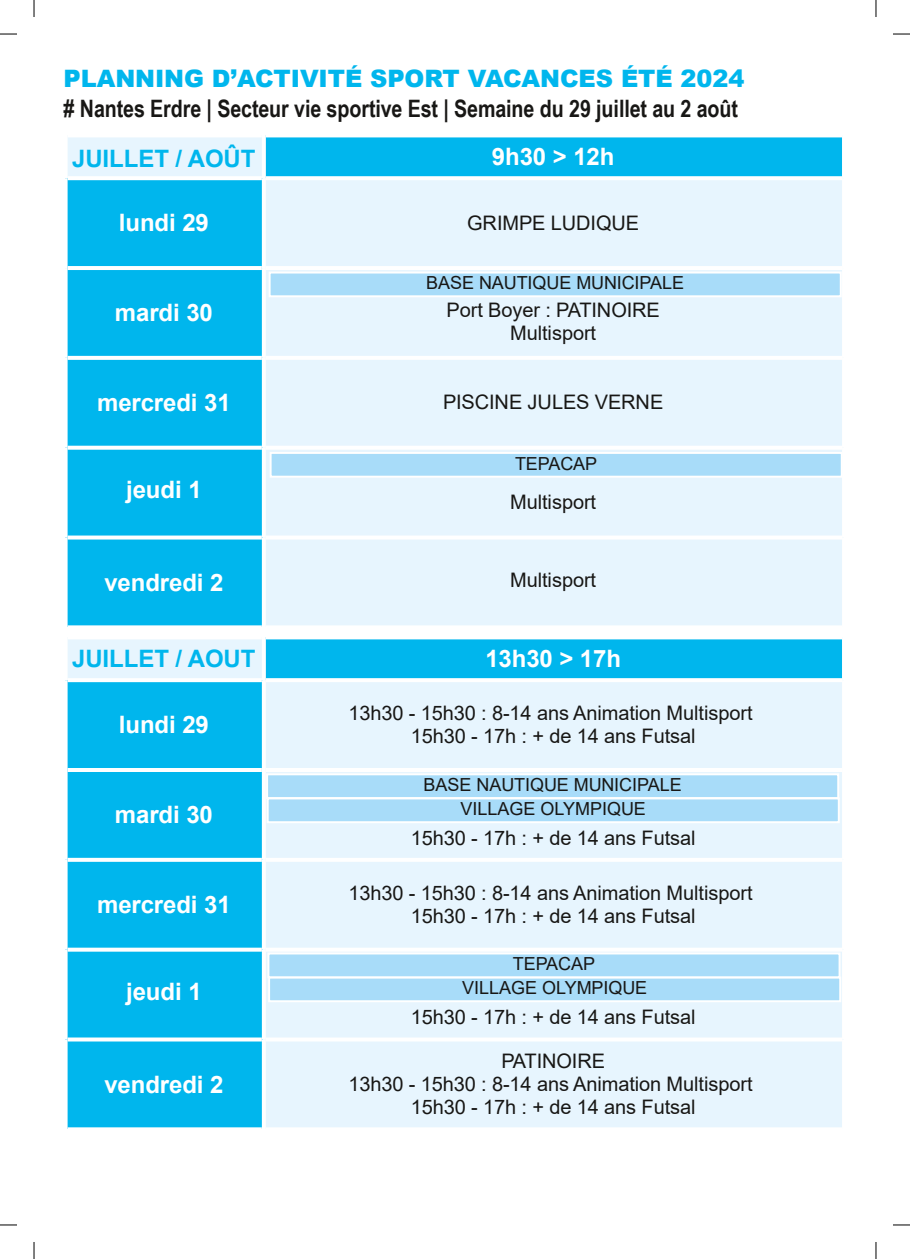
<style>
.page{position:relative;width:910px;height:1259px;background:#fff}
.page>*{position:absolute;margin:0;border:0;box-sizing:border-box;transform-origin:0 0}
.t1{font:700 24px "Arial";letter-spacing:-.005em;color:#fff}
.t2{font:700 24px "Arial Narrow";letter-spacing:-.005em;color:#181715}
.t3{font:900 24px "Arial";letter-spacing:-.005em;color:#00b6ed}
.t4{font:700 24px "Arial";color:#00b6ed}
.t5{font:20px/23px "Arial";letter-spacing:-.005em;color:#181715;text-align:center}
.t6{font:18px "Arial";color:#181715}
</style>
<div class="page">
<div style="left:66px;top:135px;width:198px;height:43px;background:#e7f5fe"></div>
<div style="left:264px;top:135px;width:580px;height:43px;background:#00b6ed"></div>
<div style="left:66px;top:178px;width:198px;height:90px;background:#00b6ed"></div>
<div style="left:264px;top:178px;width:580px;height:90px;background:#e7f5fe"></div>
<div style="left:66px;top:268px;width:198px;height:90px;background:#00b6ed"></div>
<div style="left:264px;top:268px;width:580px;height:90px;background:#e7f5fe"></div>
<div style="left:66px;top:358px;width:198px;height:90px;background:#00b6ed"></div>
<div style="left:264px;top:358px;width:580px;height:90px;background:#e7f5fe"></div>
<div style="left:66px;top:448px;width:198px;height:89px;background:#00b6ed"></div>
<div style="left:264px;top:448px;width:580px;height:89px;background:#e7f5fe"></div>
<div style="left:66px;top:537px;width:198px;height:90px;background:#00b6ed"></div>
<div style="left:264px;top:537px;width:580px;height:90px;background:#e7f5fe"></div>
<svg style="left:262px;top:135px;width:4px;height:43px"></svg>
<hr style="left:64px;top:133px;width:4px;height:45px;background:#fff">
<hr style="left:842px;top:133px;width:4px;height:45px;background:#fff">
<hr style="left:262px;top:178px;width:4px;height:90px;background:#fff">
<svg style="left:65px;top:178px;width:3px;height:90px"></svg>
<hr style="left:842px;top:178px;width:4px;height:90px;background:#fff">
<hr style="left:262px;top:268px;width:4px;height:90px;background:#fff">
<svg style="left:65px;top:268px;width:3px;height:90px"></svg>
<hr style="left:842px;top:268px;width:4px;height:90px;background:#fff">
<hr style="left:262px;top:358px;width:4px;height:90px;background:#fff">
<svg style="left:65px;top:358px;width:3px;height:90px"></svg>
<hr style="left:842px;top:358px;width:4px;height:90px;background:#fff">
<hr style="left:262px;top:448px;width:4px;height:89px;background:#fff">
<svg style="left:66px;top:448px;width:2px;height:89px"></svg>
<hr style="left:842px;top:448px;width:4px;height:89px;background:#fff">
<hr style="left:262px;top:537px;width:4px;height:92px;background:#fff">
<svg style="left:65px;top:537px;width:3px;height:90px"></svg>
<hr style="left:842px;top:537px;width:4px;height:92px;background:#fff">
<hr style="left:68px;top:176px;width:194px;height:4px;background:#fff">
<hr style="left:68px;top:133px;width:194px;height:4px;background:#fff">
<svg style="left:266px;top:176px;width:576px;height:4px;background:#f2fbfe"></svg>
<hr style="left:266px;top:133px;width:576px;height:4px;background:#fff">
<hr style="left:68px;top:266px;width:194px;height:4px;background:#fff">
<hr style="left:266px;top:266px;width:576px;height:4px;background:#fff">
<svg style="left:68px;top:356px;width:194px;height:4px"></svg>
<hr style="left:266px;top:356px;width:576px;height:4px;background:#fff">
<svg style="left:68px;top:446px;width:194px;height:4px"></svg>
<hr style="left:266px;top:446px;width:576px;height:4px;background:#fff">
<svg style="left:68px;top:535px;width:194px;height:4px"></svg>
<svg style="left:266px;top:535px;width:576px;height:4px;fill:#fff"></svg>
<svg style="left:68px;top:625px;width:194px;height:2px"></svg>
<hr style="left:266px;top:625px;width:576px;height:4px;background:#fff">
<div style="left:66px;top:637px;width:198px;height:43px;background:#e7f5fe"></div>
<div style="left:264px;top:637px;width:580px;height:43px;background:#00b6ed"></div>
<div style="left:66px;top:680px;width:198px;height:90px;background:#00b6ed"></div>
<div style="left:264px;top:680px;width:580px;height:90px;background:#e7f5fe"></div>
<div style="left:66px;top:770px;width:198px;height:90px;background:#00b6ed"></div>
<div style="left:264px;top:770px;width:580px;height:90px;background:#e7f5fe"></div>
<div style="left:66px;top:860px;width:198px;height:89px;background:#00b6ed"></div>
<div style="left:264px;top:860px;width:580px;height:89px;background:#e7f5fe"></div>
<div style="left:66px;top:949px;width:198px;height:90px;background:#00b6ed"></div>
<div style="left:264px;top:949px;width:580px;height:90px;background:#e7f5fe"></div>
<div style="left:66px;top:1039px;width:198px;height:90px;background:#00b6ed"></div>
<div style="left:264px;top:1039px;width:580px;height:90px;background:#e7f5fe"></div>
<svg style="left:262px;top:637px;width:4px;height:43px"></svg>
<hr style="left:64px;top:635px;width:4px;height:45px;background:#fff">
<hr style="left:842px;top:635px;width:4px;height:45px;background:#fff">
<hr style="left:262px;top:680px;width:4px;height:90px;background:#fff">
<svg style="left:65px;top:680px;width:3px;height:90px"></svg>
<hr style="left:842px;top:680px;width:4px;height:90px;background:#fff">
<hr style="left:262px;top:770px;width:4px;height:90px;background:#fff">
<svg style="left:65px;top:770px;width:3px;height:90px"></svg>
<hr style="left:842px;top:770px;width:4px;height:90px;background:#fff">
<hr style="left:262px;top:860px;width:4px;height:89px;background:#fff">
<svg style="left:66px;top:860px;width:2px;height:89px"></svg>
<hr style="left:842px;top:860px;width:4px;height:89px;background:#fff">
<hr style="left:262px;top:949px;width:4px;height:90px;background:#fff">
<svg style="left:65px;top:949px;width:3px;height:90px"></svg>
<hr style="left:842px;top:949px;width:4px;height:90px;background:#fff">
<hr style="left:262px;top:1039px;width:4px;height:92px;background:#fff">
<svg style="left:65px;top:1039px;width:3px;height:90px"></svg>
<hr style="left:842px;top:1039px;width:4px;height:92px;background:#fff">
<hr style="left:68px;top:678px;width:194px;height:4px;background:#fff">
<hr style="left:68px;top:635px;width:194px;height:4px;background:#fff">
<svg style="left:266px;top:678px;width:576px;height:4px;background:#f5fcfe"></svg>
<hr style="left:266px;top:635px;width:576px;height:4px;background:#fff">
<hr style="left:68px;top:768px;width:194px;height:4px;background:#fff">
<hr style="left:266px;top:768px;width:576px;height:4px;background:#fff">
<svg style="left:68px;top:858px;width:194px;height:4px"></svg>
<hr style="left:266px;top:858px;width:576px;height:4px;background:#fff">
<svg style="left:68px;top:947px;width:194px;height:4px"></svg>
<hr style="left:266px;top:948px;width:576px;height:3px;background:#fff">
<svg style="left:68px;top:1037px;width:194px;height:4px"></svg>
<svg style="left:266px;top:1037px;width:576px;height:4px;fill:#fff"></svg>
<svg style="left:68px;top:1127px;width:194px;height:2px"></svg>
<hr style="left:266px;top:1127px;width:576px;height:4px;background:#fff">
<div style="left:269px;top:977px;width:571px;height:24px;background:#a8dcf9"></div>
<div style="left:268px;top:976px;width:573px;height:26px;border:2px solid #fff"></div>
<div style="left:267px;top:774px;width:571px;height:24px;background:#a8dcf9"></div>
<div style="left:266px;top:773px;width:573px;height:26px;border:2px solid #fff"></div>
<div style="left:270px;top:272px;width:571px;height:24px;background:#a8dcf9"></div>
<div style="left:269px;top:271px;width:573px;height:26px;border:2px solid #fff"></div>
<div style="left:268px;top:798px;width:571px;height:24px;background:#a8dcf9"></div>
<div style="left:267px;top:797px;width:573px;height:26px;border:2px solid #fff"></div>
<div style="left:268px;top:953px;width:571px;height:24px;background:#a8dcf9"></div>
<div style="left:267px;top:952px;width:573px;height:26px;border:2px solid #fff"></div>
<div style="left:271px;top:453px;width:571px;height:24px;background:#a8dcf9"></div>
<div style="left:270px;top:452px;width:573px;height:26px;border:2px solid #fff"></div>
<svg style="left:0;top:1224px;width:17px;height:1px"></svg>
<svg style="left:34px;top:1242px;width:1px;height:17px"></svg>
<svg style="left:0;top:34px;width:17px;height:1px"></svg>
<svg style="left:34px;top:0;width:1px;height:17px"></svg>
<svg style="left:893px;top:1224px;width:17px;height:1px"></svg>
<svg style="left:875px;top:1242px;width:1px;height:17px"></svg>
<svg style="left:893px;top:34px;width:17px;height:1px"></svg>
<svg style="left:875px;top:0;width:1px;height:17px"></svg>
<p class="t3" style="left:64px;top:60px;width:682px">PLANNING D’ACTIVITÉ SPORT VACANCES ÉTÉ 2024</p>
<p class="t2" style="left:64px;top:94px;width:676px"># Nantes Erdre | Secteur vie sportive Est | Semaine du 29 juillet au 2 août</p>
<p class="t4" style="left:72px;top:146px;width:185px">JUILLET / AOÛT</p>
<p class="t1" style="left:492px;top:143px;width:124px">9h30 &gt; 12h</p>
<p class="t1" style="left:119px;top:210px;width:92px">lundi 29</p>
<p class="t5" style="left:467px;top:211px;width:173px">GRIMPE LUDIQUE</p>
<p class="t6" style="left:426px;top:273px;width:259px">BASE NAUTIQUE MUNICIPALE</p>
<p class="t1" style="left:115px;top:299px;width:99px">mardi 30</p>
<p class="t5" style="left:446px;top:299px;width:215px">Port Boyer : PATINOIRE<br>Multisport</p>
<p class="t1" style="left:97px;top:389px;width:135px">mercredi 31</p>
<p class="t5" style="left:443px;top:391px;width:222px">PISCINE JULES VERNE</p>
<p class="t1" style="left:126px;top:476px;width:77px">jeudi 1</p>
<p class="t6" style="left:515px;top:453px;width:84px">TEPACAP</p>
<p class="t5" style="left:510px;top:490px;width:87px">Multisport</p>
<p class="t1" style="left:104px;top:569px;width:121px">vendredi 2</p>
<p class="t5" style="left:510px;top:568px;width:87px">Multisport</p>
<p class="t4" style="left:72px;top:645px;width:185px">JUILLET / AOUT</p>
<p class="t1" style="left:485px;top:645px;width:137px">13h30 &gt; 17h</p>
<p class="t1" style="left:119px;top:711px;width:92px">lundi 29</p>
<p class="t5" style="left:348px;top:702px;width:406px">13h30 - 15h30 : 8-14 ans Animation Multisport<br>15h30 - 17h : + de 14 ans Futsal</p>
<p class="t1" style="left:115px;top:801px;width:99px">mardi 30</p>
<p class="t6" style="left:424px;top:775px;width:259px">BASE NAUTIQUE MUNICIPALE</p>
<p class="t6" style="left:461px;top:799px;width:187px">VILLAGE OLYMPIQUE</p>
<p class="t5" style="left:411px;top:826px;width:286px">15h30 - 17h : + de 14 ans Futsal</p>
<p class="t1" style="left:97px;top:891px;width:135px">mercredi 31</p>
<p class="t5" style="left:348px;top:881px;width:406px">13h30 - 15h30 : 8-14 ans Animation Multisport<br>15h30 - 17h : + de 14 ans Futsal</p>
<p class="t1" style="left:126px;top:978px;width:77px">jeudi 1</p>
<p class="t1" style="left:104px;top:1071px;width:121px">vendredi 2</p>
<p class="t6" style="left:513px;top:954px;width:84px">TEPACAP</p>
<p class="t6" style="left:462px;top:978px;width:187px">VILLAGE OLYMPIQUE</p>
<p class="t5" style="left:411px;top:1006px;width:286px">15h30 - 17h : + de 14 ans Futsal</p>
<p class="t5" style="left:348px;top:1049px;width:406px">PATINOIRE<br>13h30 - 15h30 : 8-14 ans Animation Multisport<br>15h30 - 17h : + de 14 ans Futsal</p>
</div>
